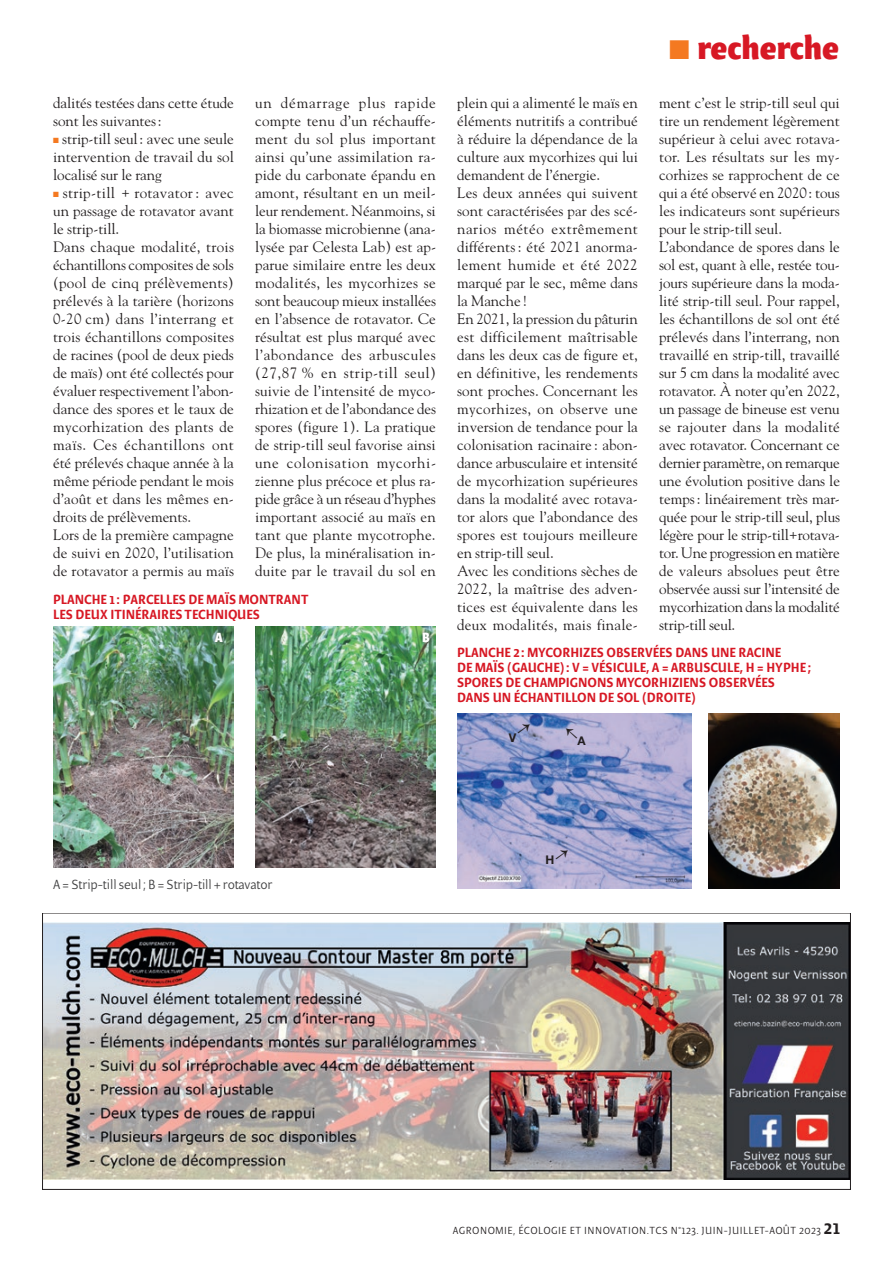
<style>
.page{position:relative;width:893px;height:1263px;background:#fff}
.page>*{position:absolute;margin:0;border:0;box-sizing:border-box;transform-origin:0 0}
.t1{font:700 33px "Beret LT Std";color:#d71824}
.t2{font:15px/18px "Goudy Std";color:#231f20}
.t3{font:500 13.5px/15px "Beret LT Std";color:#d71824}
.t4{font:13.5px "Beret LT Std";letter-spacing:-.005em;color:#3e3e3f}
.t5{font:700 13.5px "Beret LT Std";color:#fff}
.t6{font:700 12px "Helvetica Neue LT Std";color:#231f20}
.t7{font:10.5px "Beret LT Std";letter-spacing:.05em;color:#231f20}
.s1{color:#f47921}
.s2{font-weight:500;font-size:18px}
</style>
<div class="page">
<img style="left:53px;top:626px;width:181px;height:241px">
<img style="left:255px;top:626px;width:181px;height:241px">
<img style="left:457px;top:713px;width:234px;height:176px">
<img style="left:708px;top:713px;width:132px;height:176px">
<div style="left:210px;top:627px;width:17px;height:19px;background:#231f20;opacity:.75"></div>
<div style="left:418px;top:627px;width:16px;height:19px;background:#231f20;opacity:.75"></div>
<img style="left:45px;top:922px;width:803px;height:258px">
<svg style="left:515px;top:720px;width:18px;height:16px"></svg>
<svg style="left:554px;top:846px;width:17px;height:16px"></svg>
<svg style="left:563px;top:725px;width:17px;height:17px"></svg>
<h1 class="t1" style="left:669px;top:28px;width:171px"><span class="s1">■</span> recherche</h1>
<p class="t2" style="left:53px;top:94px;width:182px">dalités testées dans cette étude sont les suivantes:</p>
<p class="t2" style="left:53px;top:130px;width:182px;text-align:justify"><span class="s1">■</span> strip-till seul: avec une seule intervention de travail du sol localisé sur le rang</p>
<p class="t2" style="left:53px;top:184px;width:182px"><span class="s1">■</span> strip-till + rotavator : avec un passage de rotavator avant le strip-till.<br>Dans chaque modalité, trois échantillons composites de sols (pool de cinq prélèvements) prélevés à la tarière (horizons<br>0-20 cm) dans l’interrang et trois échantillons composites de racines (pool de deux pieds de maïs) ont été collectés pour évaluer respectivement l’abon&shy;dance des spores et le taux de mycorhization des plants de maïs. Ces échantillons ont été prélevés chaque année à la même période pendant le mois d’août et dans les mêmes en&shy;droits de prélèvements.<br>Lors de la première campagne de suivi en 2020, l’utilisation de rotavator a permis au maïs</p>
<p class="t2" style="left:255px;top:94px;width:182px;text-align:justify">un démarrage plus rapide compte tenu d’un réchauffe&shy;ment du sol plus important ainsi qu’une assimilation ra&shy;pide du carbonate épandu en amont, résultant en un meil&shy;leur rendement. Néanmoins, si la biomasse microbienne (ana&shy;lysée par Celesta Lab) est ap&shy;parue similaire entre les deux modalités, les mycorhizes se sont beaucoup mieux installées en l’absence de rotavator. Ce résultat est plus marqué avec l’abondance des arbuscules (27,87 % en strip-till seul) suivie de l’intensité de myco&shy;rhization et de l’abondance des spores (figure 1). La pratique de strip-till seul favorise ainsi une colonisation mycorhi&shy;zienne plus précoce et plus ra&shy;pide grâce à un réseau d’hyphes important associé au maïs en tant que plante mycotrophe.<br>De plus, la minéralisation in&shy;duite par le travail du sol en</p>
<p class="t2" style="left:457px;top:94px;width:182px">plein qui a alimenté le maïs en éléments nutritifs a contribué à réduire la dépendance de la culture aux mycorhizes qui lui demandent de l’énergie.<br>Les deux années qui suivent sont caractérisées par des scé&shy;narios météo extrêmement différents: été 2021 anorma&shy;lement humide et été 2022 marqué par le sec, même dans la Manche !<br>En 2021, la pression du pâturin est difficilement maîtrisable dans les deux cas de figure et, en définitive, les rendements sont proches. Concernant les mycorhizes, on observe une inversion de tendance pour la colonisation racinaire : abon&shy;dance arbusculaire et intensité de mycorhization supérieures dans la modalité avec rotava&shy;tor alors que l’abondance des spores est toujours meilleure en strip-till seul.<br>Avec les conditions sèches de<br>2022, la maîtrise des adven&shy;tices est équivalente dans les deux modalités, mais finale-</p>
<p class="t2" style="left:659px;top:94px;width:182px">ment c’est le strip-till seul qui tire un rendement légèrement supérieur à celui avec rotava&shy;tor. Les résultats sur les my&shy;corhizes se rapprochent de ce qui a été observé en 2020: tous les indicateurs sont supérieurs pour le strip-till seul.<br>L’abondance de spores dans le sol est, quant à elle, restée tou&shy;jours supérieure dans la moda&shy;lité strip-till seul. Pour rappel, les échantillons de sol ont été prélevés dans l’interrang, non travaillé en strip-till, travaillé sur 5 cm dans la modalité avec rotavator. À noter qu’en 2022, un passage de bineuse est venu se rajouter dans la modalité avec rotavator. Concernant ce dernier paramètre, on remarque une évolution positive dans le temps: linéairement très mar&shy;quée pour le strip-till seul, plus légère pour le strip-till+rotava&shy;tor. Une progression en matière de valeurs absolues peut être observée aussi sur l’intensité de mycorhization dans la modalité strip-till seul.</p>
<p class="t3" style="left:53px;top:591px;width:257px">PLANCHE 1: PARCELLES DE MAÏS MONTRANT<br>LES DEUX ITINÉRAIRES TECHNIQUES</p>
<p class="t5" style="left:215px;top:629px;width:10px">A</p>
<p class="t5" style="left:422px;top:629px;width:9px">B</p>
<p class="t3" style="left:457px;top:645px;width:356px">PLANCHE 2 : MYCORHIZES OBSERVÉES DANS UNE RACINE<br>DE MAÏS (GAUCHE): V = VÉSICULE, A = ARBUSCULE, H = HYPHE ; SPORES DE CHAMPIGNONS MYCORHIZIENS OBSERVÉES DANS UN ÉCHANTILLON DE SOL (DROITE)</p>
<p class="t6" style="left:509px;top:730px;width:9px">V</p>
<p class="t6" style="left:577px;top:733px;width:10px">A</p>
<p class="t4" style="left:53px;top:876px;width:221px">A = Strip-till seul; B = Strip-till + rotavator</p>
<p class="t6" style="left:546px;top:853px;width:10px">H</p>
<p class="t7" style="left:453px;top:1224px;width:255px">AGRONOMIE, ÉCOLOGIE ET INNOVATION.TCS N°123. juin</p>
<p class="t7" style="left:724px;top:1224px;width:11px">-juillet</p>
<p class="t7" style="left:765px;top:1224px;width:13px">-août</p>
<p class="t7" style="left:799px;top:1224px;width:42px">2023 <span class="s2">21</span></p>
</div>
